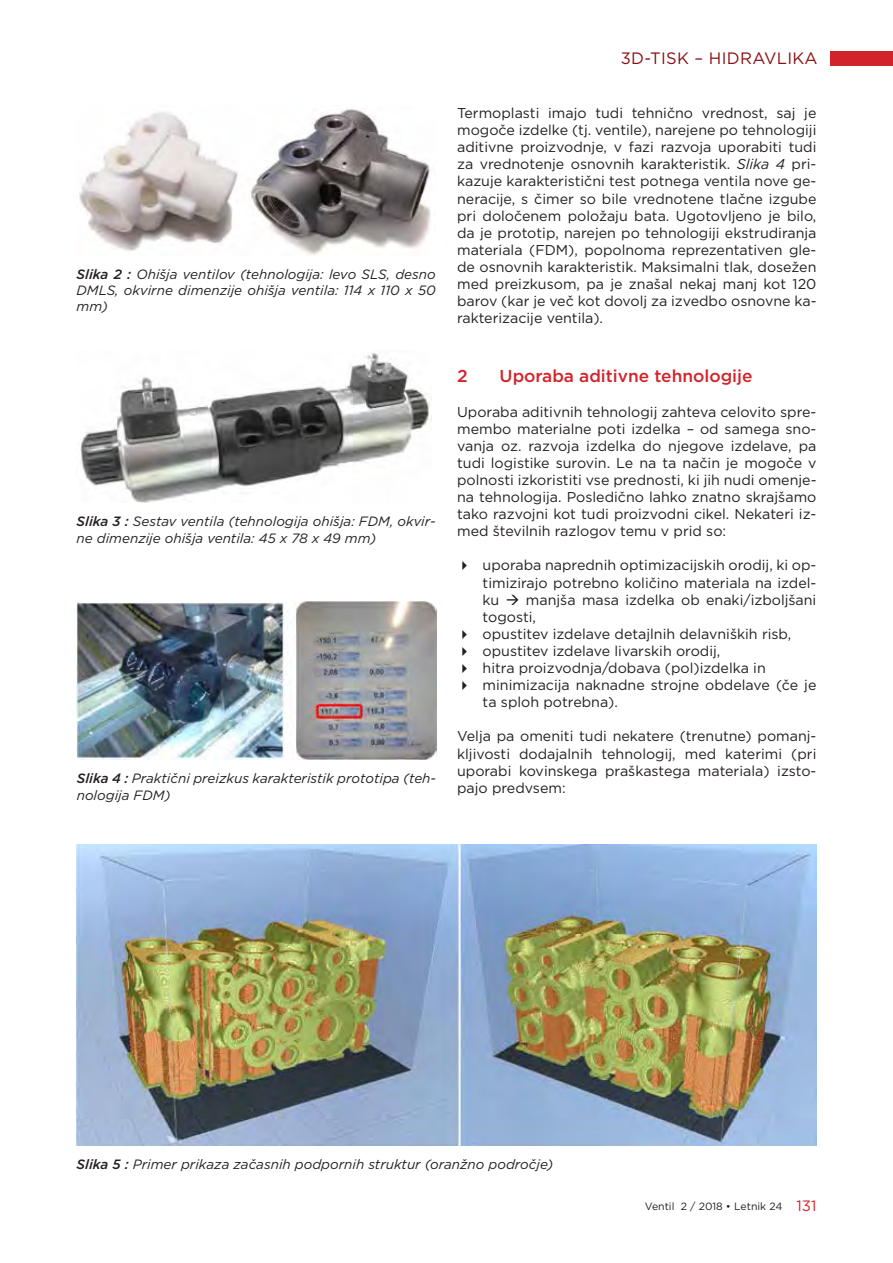
<style>
.page{position:relative;width:893px;height:1263px;background:#fff}
.page>*{position:absolute;margin:0;border:0;box-sizing:border-box;transform-origin:0 0}
.t1{font:500 17.25px "Gotham";color:#d2232a}
.t2{font:16.5px "Gotham";letter-spacing:.02em;color:#8b0e11}
.t3{font:15px "Gotham";color:#d2232a}
.t4{font:14.25px/17.1px "Gotham";color:#231f20;text-align:justify}
.t5{font:italic 13.5px/16.2px "Gotham";color:#231f20}
.t6{font:10.5px "Gotham";color:#231f20}
.s1{font-weight:500}
.s2{font-style:italic}
</style>
<div class="page">
<div style="left:831px;top:51px;width:62px;height:14px;background:#d2232a"></div>
<img style="left:79px;top:109px;width:352px;height:146px">
<img style="left:80px;top:353px;width:351px;height:150px">
<img style="left:77px;top:602px;width:359px;height:158px">
<img style="left:77px;top:844px;width:739px;height:301px">
<p class="t5" style="left:77px;top:265px;width:361px;text-align:justify"><span class="s1">Slika 2 :</span> Ohišja ventilov (tehnologija: levo SLS, desno DMLS, okvirne dimenzije ohišja ventila: 114 x 110 x 50 mm)</p>
<p class="t5" style="left:77px;top:513px;width:361px"><span class="s1">Slika 3 :</span> Sestav ventila (tehnologija ohišja: FDM, okvir&shy;ne dimenzije ohišja ventila: 45 x 78 x 49 mm)</p>
<p class="t5" style="left:77px;top:770px;width:361px"><span class="s1">Slika 4 :</span> Praktični preizkus karakteristik prototipa (teh&shy;nologija FDM)</p>
<p class="t2" style="left:621px;top:48px;width:198px">3D-TISK – HIDRAVLIKA</p>
<p class="t4" style="left:457px;top:104px;width:361px">Termoplasti imajo tudi tehnično vrednost, saj je mogoče izdelke (tj. ventile), narejene po tehnologiji aditivne proizvodnje, v fazi razvoja uporabiti tudi za vrednotenje osnovnih karakteristik. <span class="s2">Slika 4</span> pri&shy;kazuje karakteristični test potnega ventila nove ge&shy;neracije, s čimer so bile vrednotene tlačne izgube pri določenem položaju bata. Ugotovljeno je bilo, da je prototip, narejen po tehnologiji ekstrudiranja materiala (FDM), popolnoma reprezentativen gle&shy;de osnovnih karakteristik. Maksimalni tlak, dosežen med preizkusom, pa je znašal nekaj manj kot 120 barov (kar je več kot dovolj za izvedbo osnovne ka&shy;rakterizacije ventila).</p>
<p class="t1" style="left:457px;top:365px;width:12px">2</p>
<p class="t1" style="left:500px;top:365px;width:254px">Uporaba aditivne tehnologije</p>
<p class="t4" style="left:457px;top:403px;width:361px">Uporaba aditivnih tehnologij zahteva celovito spre&shy;membo materialne poti izdelka – od samega sno&shy;vanja oz. razvoja izdelka do njegove izdelave, pa tudi logistike surovin. Le na ta način je mogoče v polnosti izkoristiti vse prednosti, ki jih nudi omenje&shy;na tehnologija. Posledično lahko znatno skrajšamo tako razvojni kot tudi proizvodni cikel. Nekateri iz&shy;med številnih razlogov temu v prid so:</p>
<p class="t4" style="left:483px;top:556px;width:335px;text-align:left">uporaba naprednih optimizacijskih orodij, ki op&shy;timizirajo potrebno količino materiala na izdel&shy;ku → manjša masa izdelka ob enaki/izboljšani togosti,<br>opustitev izdelave detajlnih delavniških risb, opustitev izdelave livarskih orodij,<br>hitra proizvodnja/dobava (pol)izdelka in minimizacija naknadne strojne obdelave (če je ta sploh potrebna).</p>
<p class="t4" style="left:457px;top:727px;width:361px">Velja pa omeniti tudi nekatere (trenutne) pomanj&shy;kljivosti dodajalnih tehnologij, med katerimi (pri uporabi kovinskega praškastega materiala) izsto&shy;pajo predvsem:</p>
<p class="t5" style="left:77px;top:1155px;width:478px"><span class="s1">Slika 5 :</span> Primer prikaza začasnih podpornih struktur (oranžno področje)</p>
<p class="t6" style="left:645px;top:1199px;width:139px">Ventil 2 / 2018 • Letnik 24</p>
<p class="t3" style="left:796px;top:1196px;width:21px">131</p>
</div>
